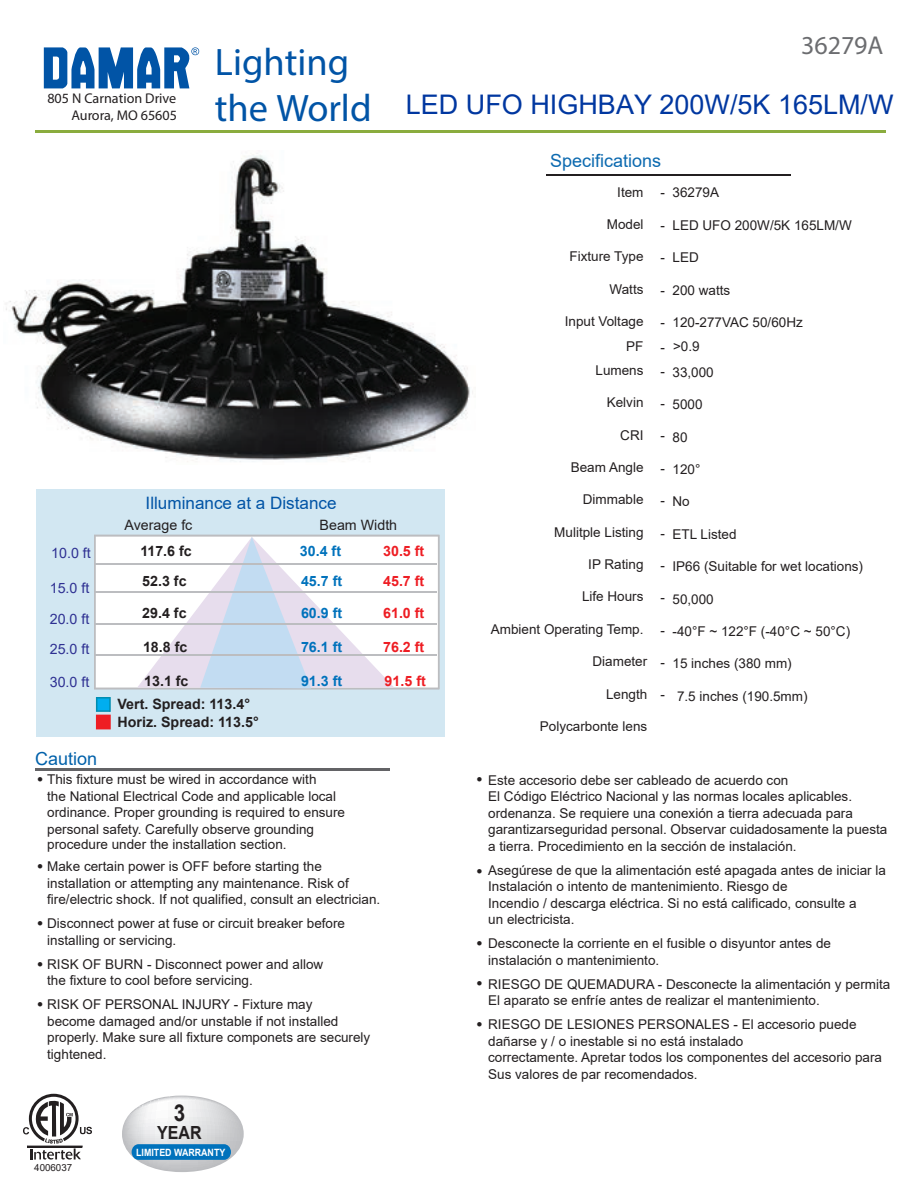
<style>
.page{position:relative;width:918px;height:1188px;background:#fff}
.page>*{position:absolute;margin:0;border:0;box-sizing:border-box;transform-origin:0 0}
.t1{font:38.4px/46px "Myriad Pro";color:#0154a6}
.t2{font:27px "Arial";color:#0037a0}
.t3{font:25.95px "Myriad Pro";color:#6c6d70}
.t4{font:700 23.25px "Arial";color:#231f20;scale:.88 1}
.t5{font:700 18.15px "Arial";color:#231f20;scale:.88 1}
.t6{font:18px "Arial";color:#0c6ab0}
.t7{font:18px "Arial";color:#0161aa}
.t8{font:17.1px "Arial";color:#0154a6}
.t9{font:700 14.25px/18px "Arial";color:#231f20}
.t10{font:700 14.25px/30.5px "Arial";color:#ee1d23}
.t11{font:14.25px/31px "Arial";color:#2e3092}
.t12{font:700 14.25px/30.5px "Arial";color:#0072bc}
.t13{font:14.25px "Arial";color:#231f20}
.t14{font:14.1px/17px "Myriad Pro";color:#231f20;text-align:right}
.t15{font:13.5px/16.5px "Arial";color:#231f20}
.t16{font:700 10.05px "Arial";color:#fff;scale:.88 1}
.t17{font:9.75px "Arial";color:#231f20}
.s1{font-weight:900}
</style>
<div class="page">
<hr style="left:35px;top:768px;width:354px;height:3px;background:#636366">
<hr style="left:35px;top:130px;width:851px;height:3px;background:#8aac3e">
<svg style="left:44px;top:47px;width:155px;height:41px"></svg>
<div style="left:37px;top:489px;width:408px;height:248px;background:#d2e7f2"></div>
<svg style="left:96px;top:697px;width:15px;height:32px"></svg>
<svg style="left:94px;top:535px;width:345px;height:155px;fill:#fff"></svg>
<hr style="left:97px;top:563px;width:340px;height:2px;background:#bcbdc0">
<hr style="left:97px;top:591px;width:340px;height:2px;background:#bcbdc0">
<hr style="left:97px;top:623px;width:340px;height:1px;background:#bcbdc0">
<hr style="left:97px;top:654px;width:340px;height:1px;background:#bcbdc0">
<svg style="left:137px;top:537px;width:257px;height:151px"></svg>
<hr style="left:95px;top:563px;width:340px;height:2px;background:#bcbdc0">
<hr style="left:95px;top:591px;width:340px;height:2px;background:#bcbdc0">
<hr style="left:95px;top:623px;width:340px;height:1px;background:#bcbdc0">
<hr style="left:95px;top:654px;width:340px;height:1px;background:#bcbdc0">
<hr style="left:546px;top:174px;width:245px;height:2px;background:#231f20">
<svg style="left:23px;top:1094px;width:69px;height:66px"></svg>
<svg style="left:122px;top:1096px;width:122px;height:76px"></svg>
<div style="left:132px;top:1144px;width:99px;height:16px;background:#0072bc;border-radius:7px"></div>
<img style="left:5px;top:153px;width:468px;height:309px">
<p class="t14" style="left:47px;top:90px;width:131px">805 N Carnation Drive<br>Aurora, MO 65605</p>
<h1 class="t1" style="left:215px;top:39px;width:158px">Lighting the World</h1>
<h3 class="t3" style="left:801px;top:29px;width:84px">36279A</h3>
<h2 class="t2" style="left:406px;top:86px;width:489px">LED UFO HIGHBAY 200W/5K 165LM/W</h2>
<p class="t11" style="left:51px;top:538px;width:41px">10.0 ft</p>
<p class="t11" style="left:50px;top:572px;width:41px">15.0 ft<br>20.0 ft</p>
<p class="t11" style="left:50px;top:633px;width:41px">25.0 ft</p>
<p class="t11" style="left:50px;top:667px;width:41px">30.0 ft</p>
<h3 class="t7" style="left:35px;top:746px;width:64px">Caution</h3>
<p class="t8" style="left:146px;top:491px;width:193px">Illuminance at a Distance</p>
<p class="t13" style="left:125px;top:515px;width:69px">Average fc</p>
<p class="t13" style="left:320px;top:515px;width:79px">Beam Width</p>
<p class="t10" style="left:383px;top:536px;width:43px">30.5 ft<br>45.7 ft</p>
<p class="t10" style="left:383px;top:598px;width:43px">61.0 ft</p>
<p class="t10" style="left:383px;top:631px;width:43px">76.2 ft</p>
<p class="t12" style="left:300px;top:536px;width:44px">30.4 ft<br>45.7 ft</p>
<p class="t12" style="left:301px;top:598px;width:43px">60.9 ft</p>
<p class="t12" style="left:301px;top:631px;width:43px">76.1 ft</p>
<p class="t9" style="left:140px;top:536px;width:53px;line-height:30.5px">117.6 fc<br>52.3 fc</p>
<p class="t9" style="left:142px;top:604px;width:46px">29.4 fc</p>
<p class="t9" style="left:143px;top:638px;width:46px">18.8 fc</p>
<p class="t9" style="left:144px;top:672px;width:46px">13.1 fc</p>
<p class="t12" style="left:301px;top:666px;width:43px">91.3 ft</p>
<p class="t10" style="left:385px;top:666px;width:43px">91.5 ft</p>
<p class="t9" style="left:118px;top:695px;width:143px">Vert. Spread: 113.4°<br>Horiz. Spread: 113.5°</p>
<p class="t15" style="left:47px;top:771px;width:299px;text-indent:-11px"><span class="s1">•</span> This fixture must be wired in accordance with<br>the National Electrical Code and applicable local ordinance. Proper grounding is required to ensure personal safety. Carefully observe grounding</p>
<p class="t15" style="left:47px;top:836px;width:241px">procedure under the installation section.</p>
<p class="t15" style="left:47px;top:858px;width:335px;text-indent:-11px"><span class="s1">•</span> Make certain power is OFF before starting the installation or attempting any maintenance. Risk of fire/electric shock. If not qualified, consult an electrician.</p>
<p class="t15" style="left:47px;top:915px;width:299px;text-indent:-11px"><span class="s1">•</span> Disconnect power at fuse or circuit breaker before installing or servicing.</p>
<p class="t15" style="left:47px;top:956px;width:278px;text-indent:-11px"><span class="s1">•</span> RISK OF BURN - Disconnect power and allow the fixture to cool before servicing.</p>
<p class="t15" style="left:47px;top:996px;width:325px;text-indent:-11px"><span class="s1">•</span> RISK OF PERSONAL INJURY - Fixture may<br>become damaged and/or unstable if not installed properly. Make sure all fixture componets are securely tightened.</p>
<p class="t17" style="left:34px;top:1161px;width:40px">4006037</p>
<h3 class="t4" style="left:174px;top:1096px;width:15px">3</h3>
<h3 class="t5" style="left:157px;top:1120px;width:52px">YEAR</h3>
<p class="t16" style="left:136px;top:1145px;width:103px">LIMITED WARRANTY</p>
<h3 class="t6" style="left:550px;top:148px;width:113px">Specifications</h3>
<p class="t15" style="left:617px;top:184px;width:28px">Item</p>
<p class="t15" style="left:607px;top:216px;width:38px">Model</p>
<p class="t15" style="left:570px;top:248px;width:76px">Fixture Type</p>
<p class="t15" style="left:610px;top:281px;width:36px">Watts</p>
<p class="t15" style="left:565px;top:313px;width:80px">Input Voltage</p>
<p class="t15" style="left:596px;top:362px;width:50px">Lumens</p>
<p class="t15" style="left:673px;top:184px;width:48px">36279A</p>
<p class="t15" style="left:673px;top:217px;width:181px">LED UFO 200W/5K 165LM/W</p>
<p class="t15" style="left:673px;top:249px;width:28px">LED</p>
<p class="t15" style="left:673px;top:282px;width:59px">200 watts</p>
<p class="t15" style="left:673px;top:314px;width:132px">120-277VAC 50/60Hz</p>
<p class="t15" style="left:673px;top:364px;width:43px">33,000</p>
<p class="t15" style="left:673px;top:396px;width:32px">5000</p>
<p class="t15" style="left:673px;top:428px;width:17px">80</p>
<p class="t15" style="left:673px;top:461px;width:29px">120°</p>
<p class="t15" style="left:673px;top:493px;width:19px">No</p>
<p class="t15" style="left:673px;top:526px;width:66px">ETL Listed</p>
<p class="t15" style="left:673px;top:558px;width:192px">IP66 (Suitable for wet locations)</p>
<p class="t15" style="left:673px;top:590px;width:43px">50,000</p>
<p class="t15" style="left:673px;top:623px;width:179px">-40°F ~ 122°F (-40°C ~ 50°C)</p>
<p class="t15" style="left:673px;top:655px;width:121px">15 inches (380 mm)</p>
<p class="t15" style="left:661px;top:184px;width:6px">-</p>
<p class="t15" style="left:661px;top:217px;width:6px">-</p>
<p class="t15" style="left:661px;top:249px;width:6px">-</p>
<p class="t15" style="left:661px;top:282px;width:6px">-</p>
<p class="t15" style="left:661px;top:314px;width:6px">-</p>
<p class="t15" style="left:626px;top:338px;width:19px">PF</p>
<p class="t15" style="left:661px;top:338px;width:41px">- &gt;0.9</p>
<p class="t15" style="left:661px;top:363px;width:6px">-</p>
<p class="t15" style="left:661px;top:395px;width:6px">-</p>
<p class="t15" style="left:661px;top:427px;width:6px">-</p>
<p class="t15" style="left:661px;top:460px;width:6px">-</p>
<p class="t15" style="left:661px;top:492px;width:6px">-</p>
<p class="t15" style="left:661px;top:525px;width:6px">-</p>
<p class="t15" style="left:661px;top:557px;width:6px">-</p>
<p class="t15" style="left:661px;top:589px;width:6px">-</p>
<p class="t15" style="left:661px;top:622px;width:6px">-</p>
<p class="t15" style="left:661px;top:654px;width:6px">-</p>
<p class="t15" style="left:607px;top:394px;width:38px">Kelvin</p>
<p class="t15" style="left:620px;top:426px;width:25px">CRI</p>
<p class="t15" style="left:571px;top:459px;width:74px">Beam Angle</p>
<p class="t15" style="left:583px;top:491px;width:62px">Dimmable</p>
<p class="t15" style="left:554px;top:524px;width:91px">Mulitple Listing</p>
<p class="t15" style="left:588px;top:556px;width:57px">IP Rating</p>
<p class="t15" style="left:582px;top:588px;width:63px">Life Hours</p>
<p class="t15" style="left:491px;top:621px;width:154px">Ambient Operating Temp.</p>
<p class="t15" style="left:593px;top:653px;width:56px">Diameter</p>
<p class="t15" style="left:606px;top:685px;width:43px">Length</p>
<p class="t15" style="left:540px;top:718px;width:109px">Polycarbonte lens</p>
<p class="t15" style="left:660px;top:688px;width:149px">- 7.5 inches (190.5mm)</p>
<p class="t15" style="left:476px;top:772px;width:314px"><span class="s1">•</span> Este accesorio debe ser cableado de acuerdo con</p>
<p class="t15" style="left:488px;top:788px;width:401px">El Código Eléctrico Nacional y las normas locales aplicables. ordenanza. Se requiere una conexión a tierra adecuada para garantizarseguridad personal. Observar cuidadosamente la puesta a tierra. Procedimiento en la sección de instalación.</p>
<p class="t15" style="left:488px;top:878px;width:370px">Instalación o intento de mantenimiento. Riesgo de<br>Incendio / descarga eléctrica. Si no está calificado, consulte a un electricista.</p>
<p class="t15" style="left:488px;top:952px;width:173px">instalación o mantenimiento.</p>
<p class="t15" style="left:488px;top:992px;width:333px">El aparato se enfríe antes de realizar el mantenimiento.</p>
<p class="t15" style="left:488px;top:1033px;width:395px">dañarse y / o inestable si no está instalado<br>correctamente. Apretar todos los componentes del accesorio para<br>Sus valores de par recomendados.</p>
<p class="t15" style="left:476px;top:862px;width:411px"><span class="s1">•</span> Asegúrese de que la alimentación esté apagada antes de iniciar la</p>
<p class="t15" style="left:476px;top:935px;width:356px"><span class="s1">•</span> Desconecte la corriente en el fusible o disyuntor antes de</p>
<p class="t15" style="left:476px;top:976px;width:416px"><span class="s1">•</span> RIESGO DE QUEMADURA - Desconecte la alimentación y permita</p>
<p class="t15" style="left:476px;top:1016px;width:382px"><span class="s1">•</span> RIESGO DE LESIONES PERSONALES - El accesorio puede</p>
</div>
